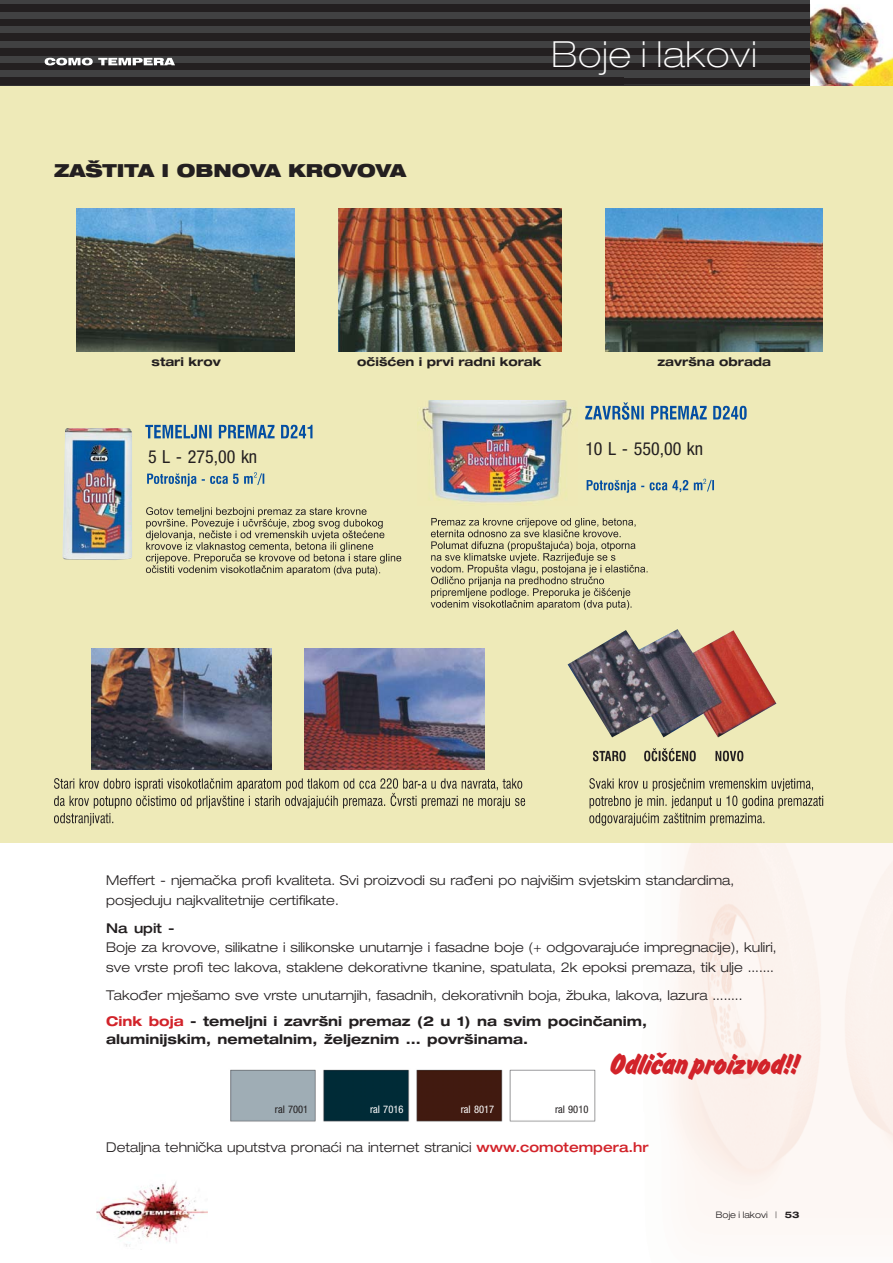
<style>
.page{position:relative;width:893px;height:1263px;background:#fff}
.page>*{position:absolute;margin:0;border:0;box-sizing:border-box;transform-origin:0 0}
.t1{font:100 expanded 36px "Helvetica Neue LT Pro";letter-spacing:.025em;color:#fff}
.t2{font:700 30px "Flash";color:#d2232a}
.t3{font:condensed 18px "Helvetica Neue LT Pro";color:#231f20}
.t4{font:900 expanded 18px "Helvetica Neue LT Pro";color:#231f20}
.t5{font:300 expanded 13.5px/19.5px "Helvetica Neue LT Pro";color:#231f20}
.t6{font:700 expanded 13.5px "Helvetica Neue LT Pro";color:#231f20}
.t7{font:500 expanded 13.5px "Helvetica Neue LT Pro";color:#231f20}
.t8{font:700 expanded 12px "Helvetica Neue LT Pro";color:#231f20}
.t9{font:condensed 10.5px "Helvetica Neue LT Pro";color:#231f20}
.t10{font:condensed 10.5px "Helvetica Neue LT Pro";color:#fff}
.t11{font:300 expanded 9px "Helvetica Neue LT Pro";color:#231f20}
.s1{font-weight:700;color:#d2232a}
.s2{font-weight:700}
.s3{font-weight:500;color:#d2232a}
</style>
<div class="page">
<img style="left:670px;top:111px;width:223px;height:1107px">
<div style="left:0;top:0;width:893px;height:87px;background:#231f20"></div>
<div style="left:0;top:12px;width:810px;height:7px;background:#414142"></div>
<div style="left:0;top:26px;width:810px;height:7px;background:#414142"></div>
<div style="left:0;top:41px;width:810px;height:7px;background:#414142"></div>
<img style="left:624px;top:44px;width:186px;height:4px">
<div style="left:0;top:56px;width:624px;height:7px;background:#414142"></div>
<img style="left:624px;top:56px;width:186px;height:7px">
<div style="left:0;top:70px;width:624px;height:7px;background:#414142"></div>
<img style="left:624px;top:70px;width:186px;height:7px">
<img style="left:624px;top:85px;width:186px;height:1px">
<hr style="left:0;top:85px;width:624px;height:2px;background:#323031">
<img style="left:97px;top:1182px;width:110px;height:65px">
<svg style="left:45px;top:58px;width:130px;height:7px"></svg>
<img style="left:810px;top:0;width:83px;height:111px">
<hr style="left:0;top:0;width:810px;height:4px;background:#414142">
<div style="left:0;top:86px;width:892px;height:757px;background:#eeeab8"></div>
<img style="left:62px;top:428px;width:70px;height:132px">
<img style="left:417px;top:400px;width:155px;height:103px">
<svg style="left:145px;top:425px;width:167px;height:14px"></svg>
<svg style="left:147px;top:472px;width:117px;height:14px"></svg>
<svg style="left:585px;top:402px;width:161px;height:18px"></svg>
<svg style="left:587px;top:479px;width:127px;height:14px"></svg>
<svg style="left:431px;top:518px;width:216px;height:92px"></svg>
<svg style="left:146px;top:507px;width:255px;height:68px"></svg>
<img style="left:230px;top:1069px;width:366px;height:53px">
<img style="left:76px;top:208px;width:747px;height:144px">
<div style="left:296px;top:207px;width:42px;height:161px;background:#eeeab8"></div>
<div style="left:562px;top:207px;width:43px;height:161px;background:#eeeab8"></div>
<img style="left:305px;top:649px;width:179px;height:120px">
<img style="left:91px;top:649px;width:180px;height:120px">
<img style="left:568px;top:629px;width:208px;height:108px">
<svg style="left:593px;top:751px;width:33px;height:10px"></svg>
<svg style="left:644px;top:748px;width:52px;height:13px"></svg>
<svg style="left:715px;top:751px;width:28px;height:10px"></svg>
<svg style="left:54px;top:778px;width:471px;height:48px"></svg>
<svg style="left:589px;top:778px;width:234px;height:48px"></svg>
<h3 class="t4" style="left:54px;top:164px;width:354px">ZAŠTITA I OBNOVA KROVOVA</h3>
<h1 class="t1" style="left:551px;top:42px;width:207px">Boje i lakovi</h1>
<p class="t8" style="left:152px;top:358px;width:71px">stari krov</p>
<p class="t8" style="left:357px;top:358px;width:186px">očišćen i prvi radni korak</p>
<p class="t8" style="left:657px;top:358px;width:115px">završna obrada</p>
<h3 class="t3" style="left:148px;top:451px;width:111px">5 L - 275,00 kn</h3>
<h3 class="t3" style="left:585px;top:442px;width:119px">10 L - 550,00 kn</h3>
<p class="t5" style="left:106px;top:873px;width:629px">Meffert - njemačka profi kvaliteta. Svi proizvodi su rađeni po najvišim svjetskim standardima, posjeduju najkvalitetnije certifikate.</p>
<p class="t7" style="left:106px;top:923px;width:70px">Na upit -</p>
<p class="t5" style="left:106px;top:940px;width:672px">Boje za krovove, silikatne i silikonske unutarnje i fasadne boje (+ odgovarajuće impregnacije), kuliri, sve vrste profi tec lakova, staklene dekorativne tkanine, spatulata, 2k epoksi premaza, tik ulje .......</p>
<p class="t5" style="left:106px;top:983px;width:638px;line-height:26.5px">Također mješamo sve vrste unutarnjih, fasadnih, dekorativnih boja, žbuka, lakova, lazura ........<br><span class="s1">Cink boja</span> <span class="s2">- temeljni i završni premaz (2 u 1) na svim pocinčanim,</span></p>
<p class="t6" style="left:106px;top:1035px;width:423px">aluminijskim, nemetalnim, željeznim ... površinama.</p>
<h2 class="t2" style="left:607px;top:1052px;width:190px">Odličan proizvod!!</h2>
<p class="t9" style="left:275px;top:1106px;width:35px">ral 7001</p>
<p class="t10" style="left:370px;top:1106px;width:35px">ral 7016</p>
<p class="t10" style="left:461px;top:1106px;width:35px">ral 8017</p>
<p class="t9" style="left:555px;top:1106px;width:35px">ral 9010</p>
<p class="t5" style="left:106px;top:1139px;width:544px">Detaljna tehnička uputstva pronaći na internet stranici <span class="s3">www.comotempera.hr</span></p>
<p class="t11" style="left:716px;top:1211px;width:85px">Boje i lakovi | <span class="s2">53</span></p>
</div>
